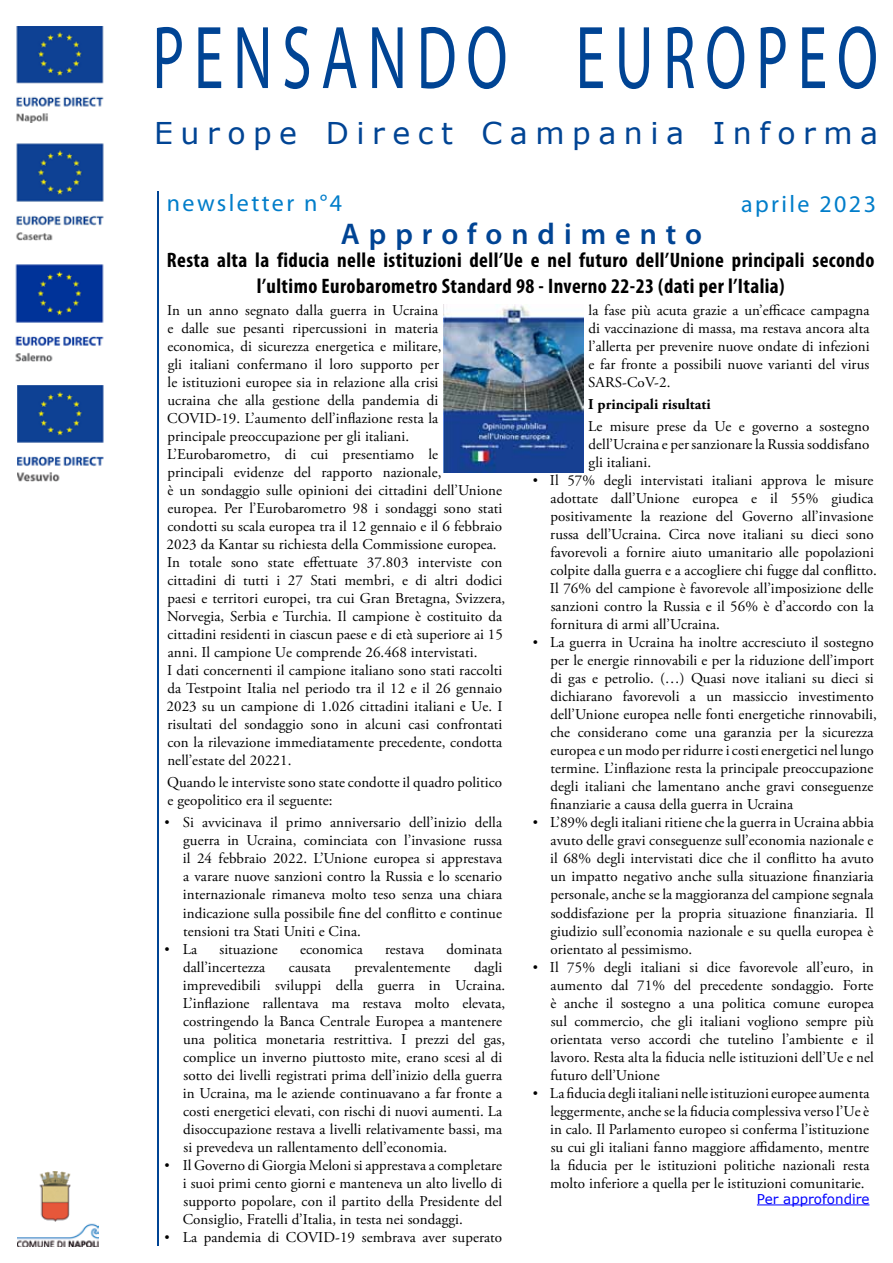
<style>
.page{position:relative;width:893px;height:1263px;background:#fff}
.page>*{position:absolute;margin:0;border:0;box-sizing:border-box;transform-origin:0 0}
.t1{font:90px "Myriad Pro";letter-spacing:.16em;color:#004494;scale:.67 1}
.t2{font:30px "Verdana";letter-spacing:.25em;color:#004494}
.t3{font:600 30px "Myriad Pro";letter-spacing:.3em;color:#004494}
.t4{font:24px "Myriad Pro";letter-spacing:.1em;color:#007dca}
.t5{font:700 condensed 21px/25.2px "Myriad Pro";letter-spacing:.02em;color:#000;text-align:center}
.t6{font:15px/18px "Adobe Garamond Pro";letter-spacing:.005em;color:#000;text-align:justify}
.t7{font:700 15px "Adobe Garamond Pro";letter-spacing:.005em;color:#000}
.t8{font:13.5px "Verdana";color:#00f}
.s1{font-family:"Times New Roman"}
</style>
<div class="page">
<hr style="left:157px;top:191px;width:1px;height:1055px;background:#004494">
<hr style="left:757px;top:1204px;width:112px;height:1px;background:#00f">
<img style="left:17px;top:1172px;width:81px;height:74px">
<img style="left:16px;top:26px;width:88px;height:96px">
<img style="left:16px;top:144px;width:88px;height:96px">
<img style="left:15px;top:264px;width:89px;height:97px">
<img style="left:17px;top:385px;width:87px;height:96px">
<img style="left:444px;top:304px;width:139px;height:169px">
<h1 class="t1" style="left:152px;top:2px;width:1085px">PENSANDO EUROPEO</h1>
<h2 class="t2" style="left:154px;top:112px;width:725px">Europe Direct Campania Informa</h2>
<h3 class="t4" style="left:167px;top:188px;width:177px">newsletter n°4</h3>
<h3 class="t4" style="left:741px;top:190px;width:136px">aprile 2023</h3>
<h3 class="t5" style="left:167px;top:247px;width:709px">Resta alta la fiducia nelle istituzioni dell’Ue e nel futuro dell’Unione principali secondo l’ultimo Eurobarometro Standard 98 - Inverno 22-23 (dati per l’Italia)</h3>
<h2 class="t3" style="left:341px;top:215px;width:362px">Approfondimento</h2>
<p class="t6" style="left:167px;top:302px;width:340px;text-align:left">In un anno segnato dalla guerra in Ucraina<br>e dalle sue pesanti ripercussioni in materia economica, di sicurezza energetica e militare,<br>gli italiani confermano il loro supporto per<br>le istituzioni europee sia in relazione alla crisi<br>ucraina che alla gestione della pandemia di COVID-19. L’aumento dell’inflazione resta la<br>principale preoccupazione per gli italiani.<br>L’Eurobarometro, di cui presentiamo le<br>principali evidenze del rapporto nazionale,<br>è un sondaggio sulle opinioni dei cittadini dell’Unione europea. Per l’Eurobarometro 98 i sondaggi sono stati condotti su scala europea tra il 12 gennaio e il 6 febbraio 2023 da Kantar su richiesta della Commissione europea.<br>In totale sono state effettuate 37.803 interviste con cittadini di tutti i 27 Stati membri, e di altri dodici paesi e territori europei, tra cui Gran Bretagna, Svizzera, Norvegia, Serbia e Turchia. Il campione è costituito da cittadini residenti in ciascun paese e di età superiore ai 15 anni. Il campione Ue comprende 26.468 intervistati.<br>I dati concernenti il campione italiano sono stati raccolti da Testpoint Italia nel periodo tra il 12 e il 26 gennaio 2023 su un campione di 1.026 cittadini italiani e Ue. I risultati del sondaggio sono in alcuni casi confrontati con la rilevazione immediatamente precedente, condotta nell’estate del 20221.</p>
<p class="t6" style="left:167px;top:774px;width:336px">Quando le interviste sono state condotte il quadro politico e geopolitico era il seguente:</p>
<p class="t6" style="left:183px;top:814px;width:321px;text-indent:-19px"><span class="s1">•</span> Si avvicinava il primo anniversario dell’inizio della guerra in Ucraina, cominciata con l’invasione russa il 24 febbraio 2022. L’Unione europea si apprestava a varare nuove sanzioni contro la Russia e lo scenario internazionale rimaneva molto teso senza una chiara indicazione sulla possibile fine del conflitto e continue tensioni tra Stati Uniti e Cina.</p>
<p class="t6" style="left:164px;top:940px;width:34px"><span class="s1">•</span> La</p>
<p class="t6" style="left:219px;top:940px;width:60px">situazione</p>
<p class="t6" style="left:300px;top:940px;width:64px">economica</p>
<p class="t6" style="left:385px;top:940px;width:41px">restava</p>
<p class="t6" style="left:446px;top:940px;width:57px">dominata</p>
<p class="t6" style="left:183px;top:958px;width:84px">dall’incertezza</p>
<p class="t6" style="left:289px;top:958px;width:43px">causata</p>
<p class="t6" style="left:354px;top:958px;width:98px">prevalentemente</p>
<p class="t6" style="left:183px;top:958px;width:324px;text-align:left;text-indent:291px">dagli imprevedibili sviluppi della guerra in Ucraina.<br>L’inflazione rallentava ma restava molto elevata, costringendo la Banca Centrale Europea a mantenere una politica monetaria restrittiva. I prezzi del gas, complice un inverno piuttosto mite, erano scesi al di sotto dei livelli registrati prima dell’inizio della guerra in Ucraina, ma le aziende continuavano a far fronte a costi energetici elevati, con rischi di nuovi aumenti. La disoccupazione restava a livelli relativamente bassi, ma si prevedeva un rallentamento dell’economia.</p>
<p class="t6" style="left:183px;top:1156px;width:321px;text-indent:-18px"><span class="s1">•</span> Il Governo di Giorgia Meloni si apprestava a completare i suoi primi cento giorni e manteneva un alto livello di supporto popolare, con il partito della Presidente del Consiglio, Fratelli d’Italia, in testa nei sondaggi.</p>
<p class="t6" style="left:164px;top:1228px;width:339px"><span class="s1">•</span> La pandemia di COVID-19 sembrava aver superato</p>
<p class="t6" style="left:588px;top:302px;width:283px">la fase più acuta grazie a un’efficace campagna di vaccinazione di massa, ma restava ancora alta l’allerta per prevenire nuove ondate di infezioni e far fronte a possibili nuove varianti del virus SARS-CoV-2.</p>
<p class="t7" style="left:588px;top:396px;width:124px">I principali risultati</p>
<p class="t6" style="left:588px;top:418px;width:283px">Le misure prese da Ue e governo a sostegno dell’Ucraina e per sanzionare la Russia soddisfano gli italiani.</p>
<p class="t6" style="left:550px;top:472px;width:328px;text-align:left;text-indent:-17px"><span class="s1">•</span> Il 57% degli intervistati italiani approva le misure adottate dall’Unione europea e il 55% giudica positivamente la reazione del Governo all’invasione russa dell’Ucraina. Circa nove italiani su dieci sono favorevoli a fornire aiuto umanitario alle popolazioni colpite dalla guerra e a accogliere chi fugge dal conflitto.<br>Il 76% del campione è favorevole all’imposizione delle sanzioni contro la Russia e il 56% è d’accordo con la fornitura di armi all’Ucraina.</p>
<p class="t6" style="left:550px;top:634px;width:328px;text-align:left;text-indent:-17px"><span class="s1">•</span> La guerra in Ucraina ha inoltre accresciuto il sostegno per le energie rinnovabili e per la riduzione dell’import di gas e petrolio. (…) Quasi nove italiani su dieci si dichiarano favorevoli a un massiccio investimento dell’Unione europea nelle fonti energetiche rinnovabili, che considerano come una garanzia per la sicurezza europea e un modo per ridurre i costi energetici nel lungo termine. L’inflazione resta la principale preoccupazione degli italiani che lamentano anche gravi conseguenze finanziarie a causa della guerra in Ucraina</p>
<p class="t6" style="left:550px;top:814px;width:325px;text-indent:-18px"><span class="s1">•</span> L’89% degli italiani ritiene che la guerra in Ucraina abbia avuto delle gravi conseguenze sull’economia nazionale e il 68% degli intervistati dice che il conflitto ha avuto un impatto negativo anche sulla situazione finanziaria personale, anche se la maggioranza del campione segnala soddisfazione per la propria situazione finanziaria. Il giudizio sull’economia nazionale e su quella europea è orientato al pessimismo.</p>
<p class="t6" style="left:550px;top:958px;width:325px;text-indent:-18px"><span class="s1">•</span> Il 75% degli italiani si dice favorevole all’euro, in aumento dal 71% del precedente sondaggio. Forte è anche il sostegno a una politica comune europea sul commercio, che gli italiani vogliono sempre più orientata verso accordi che tutelino l’ambiente e il lavoro. Resta alta la fiducia nelle istituzioni dell’Ue e nel futuro dell’Unione</p>
<p class="t6" style="left:550px;top:1084px;width:321px;text-indent:-18px"><span class="s1">•</span> La fiducia degli italiani nelle istituzioni europee aumenta leggermente, anche se la fiducia complessiva verso l’Ue è in calo. Il Parlamento europeo si conferma l’istituzione su cui gli italiani fanno maggiore affidamento, mentre la fiducia per le istituzioni politiche nazionali resta molto inferiore a quella per le istituzioni comunitarie.</p>
<p class="t8" style="left:757px;top:1189px;width:114px">Per approfondire</p>
</div>
